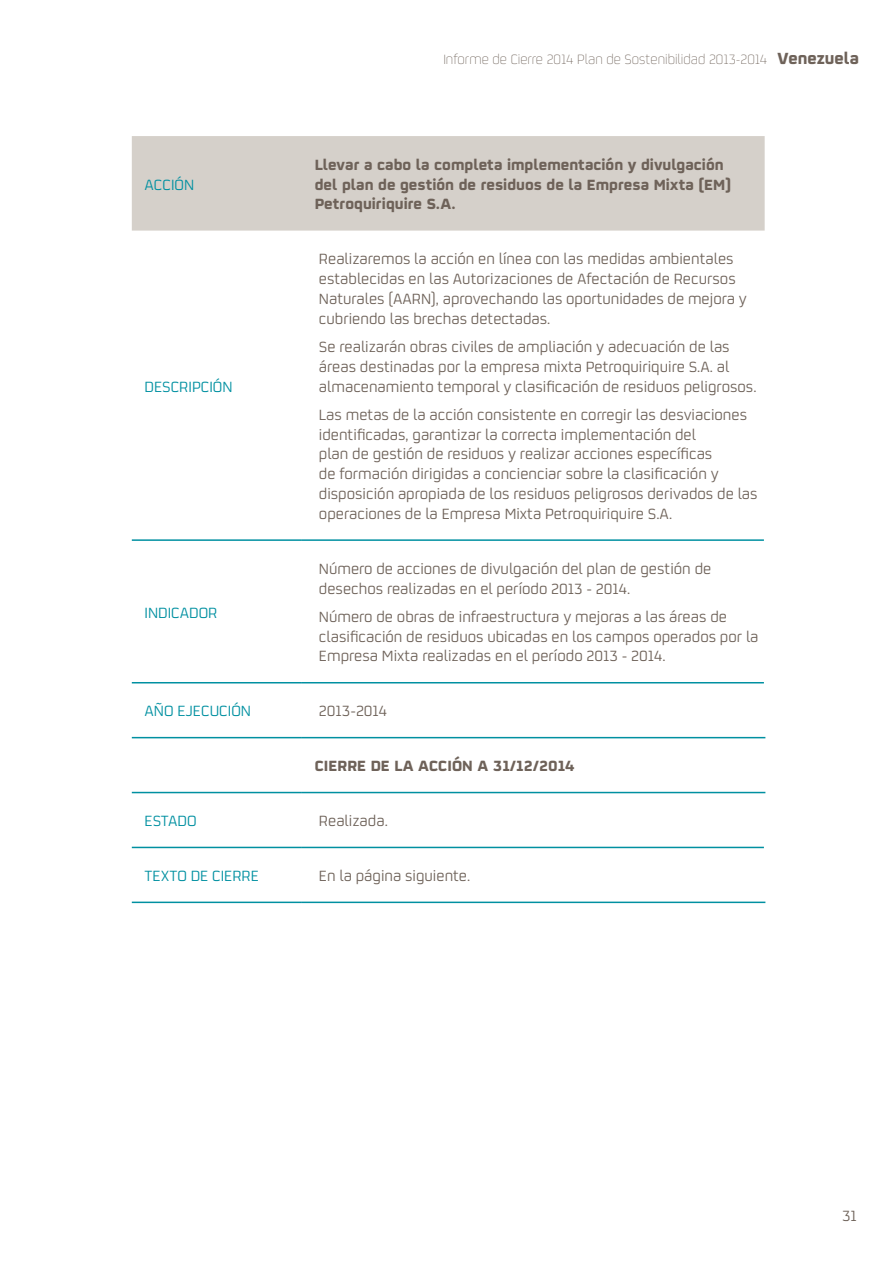
<style>
.page{position:relative;width:893px;height:1263px;background:#fff}
.page>*{position:absolute;margin:0;border:0;box-sizing:border-box;transform-origin:0 0}
.t1{font:16.5px/19.8px "Repsol";color:#6e6259}
.t2{font:700 16.5px/19.8px "Repsol";color:#6e6259}
.t3{font:16.5px "Repsol";color:#0090a1}
.t4{font:300 15px "Repsol";color:#6e6259}
.s1{font-weight:700;font-size:18px}
</style>
<div class="page">
<div style="left:132px;top:136px;width:633px;height:95px;background:#d5d0ca"></div>
<hr style="left:302px;top:539px;width:462px;height:2px;background:#0090a1">
<hr style="left:302px;top:682px;width:462px;height:1px;background:#0090a1">
<hr style="left:302px;top:792px;width:463px;height:1px;background:#0090a1">
<hr style="left:302px;top:847px;width:462px;height:1px;background:#0090a1">
<hr style="left:302px;top:901px;width:463px;height:2px;background:#0090a1">
<hr style="left:132px;top:539px;width:170px;height:2px;background:#0090a1">
<hr style="left:132px;top:682px;width:170px;height:1px;background:#0090a1">
<hr style="left:132px;top:737px;width:170px;height:1px;background:#0090a1">
<hr style="left:302px;top:737px;width:463px;height:1px;background:#0090a1">
<hr style="left:132px;top:792px;width:170px;height:1px;background:#0090a1">
<hr style="left:132px;top:847px;width:170px;height:1px;background:#0090a1">
<hr style="left:132px;top:901px;width:170px;height:2px;background:#0090a1">
<p class="t3" style="left:145px;top:173px;width:51px">ACCIÓN</p>
<p class="t3" style="left:145px;top:375px;width:90px">DESCRIPCIÓN</p>
<p class="t3" style="left:145px;top:601px;width:74px">INDICADOR</p>
<p class="t4" style="left:443px;top:49px;width:417px">Informe de Cierre 2014 Plan de Sostenibilidad 2013-2014 <span class="s1">Venezuela</span></p>
<p class="t2" style="left:315px;top:152px;width:418px">Llevar a cabo la completa implementación y divulgación del plan de gestión de residuos de la Empresa Mixta (EM)<br>Petroquiriquire S.A.</p>
<p class="t1" style="left:319px;top:248px;width:429px">Realizaremos la acción en línea con las medidas ambientales establecidas en las Autorizaciones de Afectación de Recursos Naturales (AARN), aprovechando las oportunidades de mejora y cubriendo las brechas detectadas.</p>
<p class="t1" style="left:319px;top:336px;width:439px">Se realizarán obras civiles de ampliación y adecuación de las áreas destinadas por la empresa mixta Petroquiriquire S.A. al almacenamiento temporal y clasificación de residuos peligrosos.</p>
<p class="t1" style="left:319px;top:404px;width:440px">Las metas de la acción consistente en corregir las desviaciones identificadas, garantizar la correcta implementación del<br>plan de gestión de residuos y realizar acciones específicas<br>de formación dirigidas a concienciar sobre la clasificación y disposición apropiada de los residuos peligrosos derivados de las operaciones de la Empresa Mixta Petroquiriquire S.A.</p>
<p class="t1" style="left:319px;top:557px;width:394px">Número de acciones de divulgación del plan de gestión de desechos realizadas en el período 2013 - 2014.</p>
<p class="t1" style="left:319px;top:606px;width:441px">Número de obras de infraestructura y mejoras a las áreas de clasificación de residuos ubicadas en los campos operados por la<br>Empresa Mixta realizadas en el período 2013 - 2014.</p>
<p class="t3" style="left:145px;top:700px;width:108px">AÑO EJECUCIÓN</p>
<p class="t1" style="left:319px;top:700px;width:70px">2013-2014</p>
<p class="t2" style="left:315px;top:754px;width:262px">CIERRE DE LA ACCIÓN A 31/12/2014</p>
<p class="t3" style="left:145px;top:810px;width:53px">ESTADO</p>
<p class="t1" style="left:319px;top:810px;width:70px">Realizada.</p>
<p class="t3" style="left:145px;top:864px;width:116px">TEXTO DE CIERRE</p>
<p class="t1" style="left:319px;top:865px;width:153px">En la página siguiente.</p>
<p class="t1" style="left:842px;top:1205px;width:16px">31</p>
</div>
